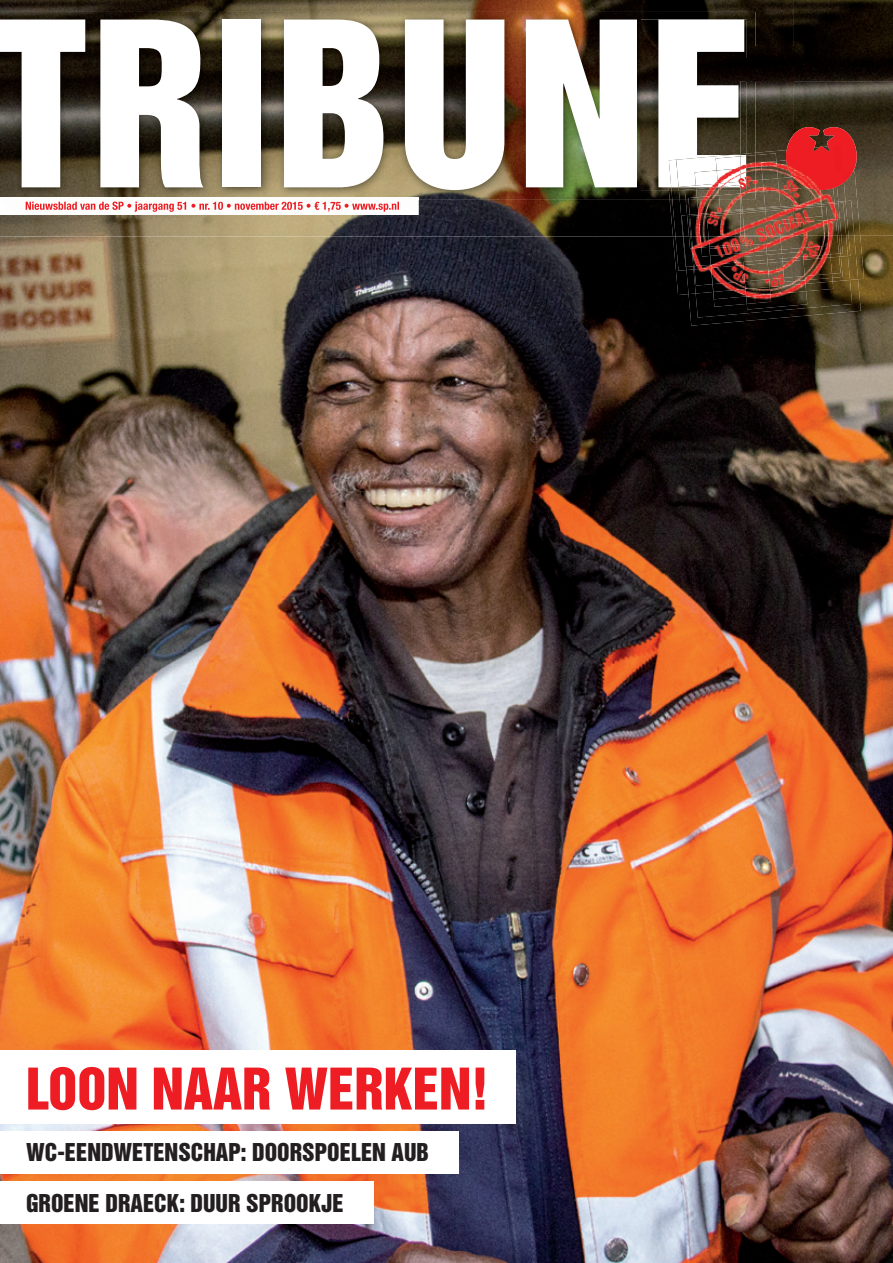
<style>
.page{position:relative;width:893px;height:1263px;background:#fff}
.page>*{position:absolute;margin:0;border:0;box-sizing:border-box;transform-origin:0 0}
.t1{font:210px "Helvetica Inserat LT Std";letter-spacing:.02em;color:#fff}
.t2{font:52.5px "Helvetica Inserat LT Std";color:#ee1d23}
.t3{font:22.5px "Helvetica Inserat LT Std";color:#231f20}
</style>
<div class="page">
<img style="left:0;top:0;width:893px;height:1263px">
<img style="left:0;top:0;width:793px;height:47px">
<img style="left:755px;top:47px;width:38px;height:103px">
<img style="left:0;top:199px;width:680px;height:37px">
<img style="left:0;top:199px;width:418px;height:16px">
<img style="left:26px;top:202px;width:373px;height:10px">
<img style="left:0;top:12px;width:755px;height:46px">
<img style="left:746px;top:58px;width:9px;height:95px">
<img style="left:0;top:190px;width:669px;height:9px">
<img style="left:0;top:20px;width:746px;height:170px">
<img style="left:793px;top:81px;width:100px;height:155px">
<img style="left:740px;top:81px;width:6px;height:72px">
<img style="left:669px;top:160px;width:7px;height:27px">
<img style="left:689px;top:279px;width:172px;height:47px">
<img style="left:676px;top:154px;width:64px;height:33px">
<img style="left:755px;top:150px;width:21px;height:3px">
<img style="left:696px;top:280px;width:156px;height:38px">
<img style="left:806px;top:284px;width:27px;height:7px">
<img style="left:695px;top:170px;width:22px;height:16px">
<img style="left:858px;top:236px;width:6px;height:43px">
<img style="left:854px;top:172px;width:6px;height:64px">
<img style="left:850px;top:236px;width:8px;height:44px">
<img style="left:848px;top:206px;width:6px;height:30px">
<img style="left:848px;top:236px;width:2px;height:20px">
<img style="left:841px;top:206px;width:7px;height:30px">
<img style="left:833px;top:256px;width:17px;height:25px">
<img style="left:841px;top:236px;width:7px;height:21px">
<img style="left:841px;top:236px;width:2px;height:17px">
<img style="left:836px;top:206px;width:5px;height:30px">
<img style="left:673px;top:236px;width:16px;height:59px">
<img style="left:670px;top:199px;width:5px;height:37px">
<img style="left:675px;top:236px;width:11px;height:35px">
<img style="left:686px;top:292px;width:10px;height:2px">
<img style="left:680px;top:199px;width:8px;height:37px">
<img style="left:679px;top:186px;width:17px;height:1px">
<img style="left:682px;top:215px;width:8px;height:52px">
<img style="left:693px;top:292px;width:20px;height:1px">
<img style="left:805px;top:278px;width:28px;height:6px">
<img style="left:696px;top:184px;width:22px;height:11px">
<img style="left:827px;top:206px;width:9px;height:13px">
<img style="left:823px;top:206px;width:4px;height:14px">
<img style="left:767px;top:251px;width:14px;height:2px">
<img style="left:745px;top:237px;width:36px;height:14px">
<img style="left:745px;top:236px;width:35px;height:1px">
<img style="left:793px;top:206px;width:30px;height:14px">
<img style="left:745px;top:211px;width:48px;height:25px">
<img style="left:688px;top:199px;width:31px;height:16px">
<svg style="left:669px;top:187px;width:28px;height:12px"></svg>
<img style="left:690px;top:215px;width:8px;height:21px">
<img style="left:697px;top:195px;width:22px;height:4px">
<img style="left:698px;top:210px;width:42px;height:2px">
<img style="left:698px;top:212px;width:42px;height:24px">
<img style="left:707px;top:213px;width:38px;height:31px">
<img style="left:716px;top:156px;width:24px;height:14px">
<img style="left:764px;top:153px;width:12px;height:8px">
<img style="left:717px;top:168px;width:23px;height:22px">
<img style="left:718px;top:182px;width:22px;height:3px">
<img style="left:718px;top:185px;width:22px;height:10px">
<img style="left:719px;top:193px;width:21px;height:18px">
<svg style="left:740px;top:153px;width:24px;height:60px"></svg>
<img style="left:763px;top:180px;width:13px;height:11px">
<svg style="left:776px;top:127px;width:81px;height:79px;background:#b2342e"></svg>
<img style="left:765px;top:205px;width:56px;height:4px">
<img style="left:765px;top:209px;width:28px;height:12px">
<img style="left:761px;top:161px;width:16px;height:4px">
<img style="left:761px;top:165px;width:17px;height:15px">
<img style="left:764px;top:190px;width:16px;height:17px">
<img style="left:832px;top:257px;width:11px;height:21px">
<img style="left:839px;top:236px;width:2px;height:17px">
<img style="left:827px;top:219px;width:12px;height:17px">
<img style="left:805px;top:276px;width:27px;height:4px">
<img style="left:832px;top:257px;width:9px;height:17px">
<svg style="left:830px;top:253px;width:11px;height:4px"></svg>
<img style="left:830px;top:236px;width:9px;height:18px">
<img style="left:805px;top:257px;width:27px;height:19px">
<img style="left:803px;top:257px;width:27px;height:3px">
<img style="left:781px;top:236px;width:49px;height:21px">
<img style="left:793px;top:220px;width:36px;height:16px">
<img style="left:780px;top:236px;width:45px;height:14px">
<svg style="left:780px;top:236px;width:13px;height:1px"></svg>
<img style="left:779px;top:223px;width:14px;height:13px">
<img style="left:747px;top:291px;width:60px;height:18px">
<img style="left:770px;top:284px;width:36px;height:10px">
<img style="left:770px;top:279px;width:35px;height:8px">
<img style="left:769px;top:263px;width:15px;height:16px">
<img style="left:767px;top:253px;width:15px;height:10px">
<img style="left:784px;top:278px;width:21px;height:4px">
<img style="left:782px;top:260px;width:23px;height:18px">
<img style="left:782px;top:259px;width:21px;height:3px">
<img style="left:782px;top:252px;width:21px;height:7px">
<img style="left:713px;top:299px;width:34px;height:8px">
<img style="left:713px;top:292px;width:33px;height:7px">
<img style="left:713px;top:284px;width:32px;height:8px">
<img style="left:713px;top:268px;width:32px;height:16px">
<img style="left:713px;top:265px;width:30px;height:3px">
<img style="left:713px;top:256px;width:30px;height:9px">
<svg style="left:686px;top:236px;width:27px;height:56px"></svg>
<img style="left:710px;top:244px;width:57px;height:12px">
<img style="left:746px;top:294px;width:25px;height:10px">
<img style="left:745px;top:289px;width:25px;height:7px">
<img style="left:745px;top:279px;width:25px;height:10px">
<img style="left:743px;top:263px;width:26px;height:18px">
<img style="left:743px;top:260px;width:25px;height:5px">
<img style="left:743px;top:255px;width:24px;height:7px">
<div style="left:0;top:1181px;width:374px;height:43px;background:#fff"></div>
<div style="left:0;top:1131px;width:459px;height:43px;background:#fff"></div>
<div style="left:0;top:1051px;width:516px;height:73px;background:#fff"></div>
<h1 class="t1" style="left:-6px;top:-21px;width:762px">TRIBUNE</h1>
<h2 class="t2" style="left:26px;top:1057px;width:464px">LOON NAAR WERKEN!</h2>
<p class="t3" style="left:26px;top:1139px;width:405px">WC-EENDWETENSCHAP: DOORSPOELEN AUB</p>
<p class="t3" style="left:26px;top:1189px;width:319px">GROENE DRAECK: DUUR SPROOKJE</p>
</div>
